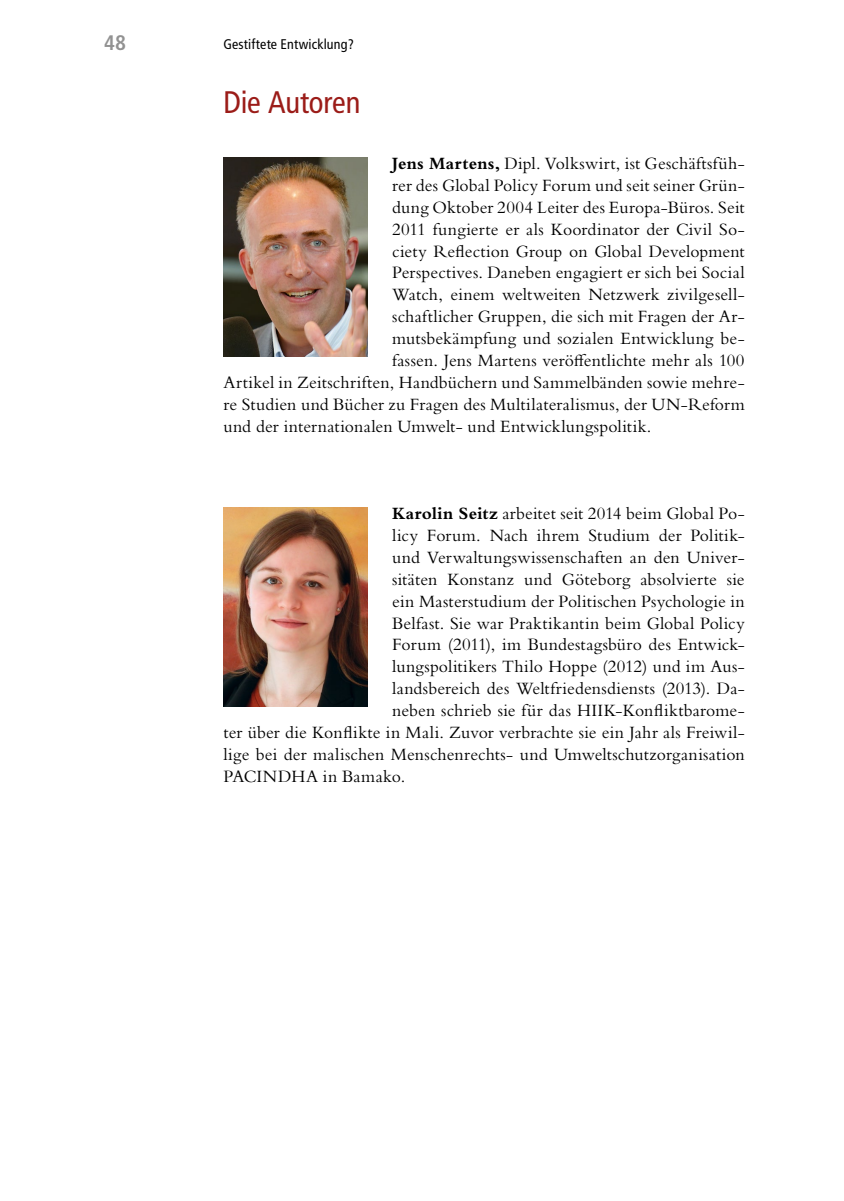
<style>
.page{position:relative;width:844px;height:1201px;background:#fff}
.page>*{position:absolute;margin:0;border:0;box-sizing:border-box;transform-origin:0 0}
.t1{font:condensed 31.15px "Frutiger";letter-spacing:-.005em;color:#9b1c18}
.t2{font:700 condensed 21px "Frutiger";color:#929292}
.t3{font:18.03px "Bembo Std";letter-spacing:.01em;color:#000}
.t4{font:condensed 14px "Frutiger";letter-spacing:.01em;color:#000}
.s1{font-weight:700}
</style>
<div class="page">
<img style="left:223px;top:507px;width:144px;height:199px">
<img style="left:223px;top:158px;width:144px;height:198px">
<p class="t2" style="left:104px;top:30px;width:24px">48</p>
<p class="t4" style="left:223px;top:36px;width:132px">Gestiftete Entwicklung?</p>
<h1 class="t1" style="left:223px;top:84px;width:138px">Die Autoren</h1>
<p class="t3" style="left:392px;top:153px;width:354px"><span class="s1">Jens Martens,</span> Dipl. Volkswirt, ist Geschäftsfüh-</p>
<p class="t3" style="left:392px;top:175px;width:354px">rer des Global Policy Forum und seit seiner Grün-</p>
<p class="t3" style="left:392px;top:197px;width:354px">dung Oktober 2004 Leiter des Europa-Büros. Seit</p>
<p class="t3" style="left:392px;top:218px;width:354px">2011 fungierte er als Koordinator der Civil So-</p>
<p class="t3" style="left:392px;top:240px;width:354px">ciety Reflection Group on Global Development</p>
<p class="t3" style="left:392px;top:262px;width:354px">Perspectives. Daneben engagiert er sich bei Social</p>
<p class="t3" style="left:392px;top:284px;width:354px">Watch, einem weltweiten Netzwerk zivilgesell-</p>
<p class="t3" style="left:392px;top:306px;width:354px">schaftlicher Gruppen, die sich mit Fragen der Ar-</p>
<p class="t3" style="left:392px;top:328px;width:354px">mutsbekämpfung und sozialen Entwicklung be-</p>
<p class="t3" style="left:392px;top:350px;width:354px">fassen. Jens Martens veröffentlichte mehr als 100</p>
<p class="t3" style="left:223px;top:372px;width:522px">Artikel in Zeitschriften, Handbüchern und Sammelbänden sowie mehre-</p>
<p class="t3" style="left:223px;top:393px;width:522px">re Studien und Bücher zu Fragen des Multilateralismus, der UN-Reform</p>
<p class="t3" style="left:223px;top:415px;width:429px">und der internationalen Umwelt- und Entwicklungspolitik.</p>
<p class="t3" style="left:392px;top:503px;width:354px"><span class="s1">Karolin Seitz</span> arbeitet seit 2014 beim Global Po-</p>
<p class="t3" style="left:392px;top:525px;width:354px">licy Forum. Nach ihrem Studium der Politik-</p>
<p class="t3" style="left:392px;top:547px;width:354px">und Verwaltungswissenschaften an den Univer-</p>
<p class="t3" style="left:392px;top:568px;width:354px">sitäten Konstanz und Göteborg absolvierte sie</p>
<p class="t3" style="left:392px;top:590px;width:354px">ein Masterstudium der Politischen Psychologie in</p>
<p class="t3" style="left:392px;top:612px;width:354px">Belfast. Sie war Praktikantin beim Global Policy</p>
<p class="t3" style="left:392px;top:634px;width:354px">Forum (2011), im Bundestagsbüro des Entwick-</p>
<p class="t3" style="left:392px;top:656px;width:354px">lungspolitikers Thilo Hoppe (2012) und im Aus-</p>
<p class="t3" style="left:392px;top:678px;width:354px">landsbereich des Weltfriedensdiensts (2013). Da-</p>
<p class="t3" style="left:392px;top:700px;width:354px">neben schrieb sie für das HIIK-Konfliktbarome-</p>
<p class="t3" style="left:223px;top:722px;width:522px">ter über die Konflikte in Mali. Zuvor verbrachte sie ein Jahr als Freiwil-</p>
<p class="t3" style="left:223px;top:743px;width:522px">lige bei der malischen Menschenrechts- und Umweltschutzorganisation</p>
<p class="t3" style="left:223px;top:765px;width:183px">PACINDHA in Bamako.</p>
</div>
